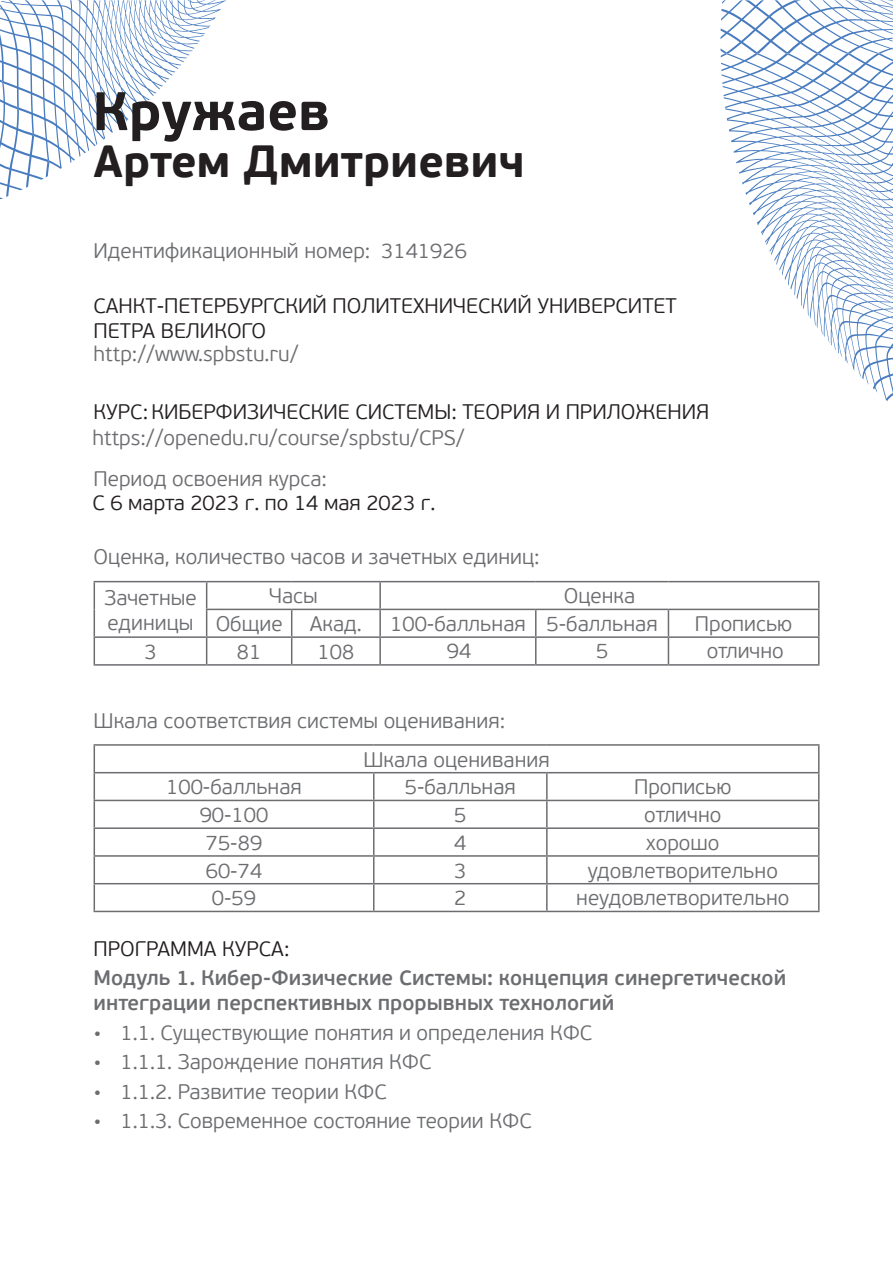
<style>
.page{position:relative;width:893px;height:1263px;background:#fff}
.page>*{position:absolute;margin:0;border:0;box-sizing:border-box;transform-origin:0 0}
.t1{font:700 54px "PF Beau Sans Pro";color:#231f20}
.t2{font:700 45px "PF Beau Sans Pro";color:#231f20}
.t3{font:300 21px/25.2px "PF Beau Sans Pro";color:#6c6d70}
.t4{font:300 21px "PF Beau Sans Pro";color:#231f20}
.t5{font:600 21px/25.2px "PF Beau Sans Pro";color:#6c6d70}
</style>
<div class="page">
<svg style="left:720px;top:0;width:173px;height:54px"></svg>
<svg style="left:720px;top:54px;width:173px;height:348px"></svg>
<svg style="left:0;top:0;width:226px;height:199px"></svg>
<hr style="left:94px;top:581px;width:113px;height:1px;background:#6c6d70">
<hr style="left:207px;top:581px;width:85px;height:1px;background:#6c6d70">
<hr style="left:292px;top:581px;width:88px;height:1px;background:#6c6d70">
<hr style="left:380px;top:581px;width:156px;height:1px;background:#6c6d70">
<hr style="left:379px;top:582px;width:2px;height:27px;background:#6c6d70">
<hr style="left:536px;top:581px;width:132px;height:1px;background:#6c6d70">
<hr style="left:668px;top:581px;width:151px;height:1px;background:#6c6d70">
<hr style="left:206px;top:609px;width:86px;height:1px;background:#6c6d70">
<hr style="left:292px;top:609px;width:88px;height:1px;background:#6c6d70">
<hr style="left:380px;top:609px;width:156px;height:1px;background:#6c6d70">
<hr style="left:379px;top:610px;width:2px;height:26px;background:#6c6d70">
<hr style="left:536px;top:609px;width:132px;height:1px;background:#6c6d70">
<hr style="left:668px;top:609px;width:151px;height:1px;background:#6c6d70">
<hr style="left:94px;top:636px;width:113px;height:2px;background:#6c6d70">
<svg style="left:94px;top:582px;width:1px;height:82px"></svg>
<hr style="left:207px;top:636px;width:85px;height:2px;background:#6c6d70">
<svg style="left:206px;top:582px;width:1px;height:82px"></svg>
<hr style="left:292px;top:636px;width:88px;height:2px;background:#6c6d70">
<svg style="left:291px;top:610px;width:1px;height:54px"></svg>
<hr style="left:380px;top:636px;width:156px;height:2px;background:#6c6d70">
<hr style="left:379px;top:638px;width:2px;height:26px;background:#6c6d70">
<hr style="left:536px;top:636px;width:132px;height:2px;background:#6c6d70">
<svg style="left:535px;top:610px;width:1px;height:54px"></svg>
<hr style="left:668px;top:636px;width:151px;height:2px;background:#6c6d70">
<svg style="left:668px;top:610px;width:1px;height:54px"></svg>
<svg style="left:818px;top:582px;width:1px;height:82px"></svg>
<hr style="left:94px;top:664px;width:113px;height:2px;background:#6c6d70">
<hr style="left:207px;top:664px;width:85px;height:2px;background:#6c6d70">
<hr style="left:292px;top:664px;width:88px;height:2px;background:#6c6d70">
<hr style="left:380px;top:664px;width:156px;height:2px;background:#6c6d70">
<hr style="left:536px;top:664px;width:132px;height:2px;background:#6c6d70">
<hr style="left:668px;top:664px;width:151px;height:2px;background:#6c6d70">
<hr style="left:94px;top:744px;width:280px;height:2px;background:#6c6d70">
<hr style="left:374px;top:744px;width:173px;height:2px;background:#6c6d70">
<hr style="left:547px;top:744px;width:272px;height:2px;background:#6c6d70">
<hr style="left:94px;top:772px;width:280px;height:1px;background:#6c6d70">
<hr style="left:374px;top:772px;width:173px;height:1px;background:#6c6d70">
<hr style="left:547px;top:772px;width:272px;height:1px;background:#6c6d70">
<hr style="left:546px;top:773px;width:2px;height:27px;background:#6c6d70">
<hr style="left:94px;top:800px;width:280px;height:1px;background:#6c6d70">
<hr style="left:374px;top:800px;width:173px;height:1px;background:#6c6d70">
<hr style="left:547px;top:800px;width:272px;height:1px;background:#6c6d70">
<hr style="left:546px;top:801px;width:2px;height:26px;background:#6c6d70">
<hr style="left:94px;top:827px;width:280px;height:2px;background:#6c6d70">
<hr style="left:374px;top:827px;width:173px;height:2px;background:#6c6d70">
<hr style="left:547px;top:827px;width:272px;height:2px;background:#6c6d70">
<hr style="left:546px;top:829px;width:2px;height:26px;background:#6c6d70">
<hr style="left:94px;top:855px;width:280px;height:2px;background:#6c6d70">
<hr style="left:374px;top:855px;width:173px;height:2px;background:#6c6d70">
<hr style="left:547px;top:855px;width:272px;height:2px;background:#6c6d70">
<hr style="left:546px;top:857px;width:2px;height:26px;background:#6c6d70">
<hr style="left:94px;top:883px;width:280px;height:1px;background:#6c6d70">
<svg style="left:94px;top:746px;width:1px;height:165px"></svg>
<hr style="left:374px;top:883px;width:173px;height:1px;background:#6c6d70">
<svg style="left:373px;top:773px;width:1px;height:138px"></svg>
<hr style="left:547px;top:883px;width:272px;height:1px;background:#6c6d70">
<hr style="left:546px;top:884px;width:2px;height:27px;background:#6c6d70">
<svg style="left:818px;top:746px;width:1px;height:165px"></svg>
<hr style="left:94px;top:911px;width:280px;height:1px;background:#6c6d70">
<hr style="left:374px;top:911px;width:173px;height:1px;background:#6c6d70">
<hr style="left:547px;top:911px;width:272px;height:1px;background:#6c6d70">
<p class="t1" style="left:92px;top:78px;width:239px">Кружаев</p>
<p class="t2" style="left:94px;top:133px;width:433px">Артем Дмитриевич</p>
<p class="t3" style="left:94px;top:238px;width:278px">Идентификационный номер:</p>
<p class="t4" style="left:94px;top:293px;width:585px">САНКТ-ПЕТЕРБУРГСКИЙ ПОЛИТЕХНИЧЕСКИЙ УНИВЕРСИТЕТ</p>
<p class="t4" style="left:94px;top:319px;width:174px">ПЕТРА ВЕЛИКОГО</p>
<p class="t3" style="left:94px;top:342px;width:206px">http://www.spbstu.ru/</p>
<p class="t4" style="left:94px;top:400px;width:617px">КУРС:КИБЕРФИЗИЧЕСКИЕ СИСТЕМЫ: ТЕОРИЯ И ПРИЛОЖЕНИЯ</p>
<p class="t3" style="left:381px;top:238px;width:87px">3141926</p>
<p class="t3" style="left:92px;top:426px;width:374px">https://openedu.ru/course/spbstu/CPS/</p>
<p class="t3" style="left:94px;top:466px;width:235px">Период освоения курса:</p>
<p class="t4" style="left:92px;top:491px;width:344px">С 6 марта 2023 г. по 14 мая 2023 г.</p>
<p class="t3" style="left:94px;top:545px;width:448px">Оценка, количество часов и зачетных единиц:</p>
<p class="t3" style="left:104px;top:585px;width:94px">Зачетные единицы</p>
<p class="t3" style="left:269px;top:584px;width:50px">Часы</p>
<p class="t3" style="left:564px;top:584px;width:73px">Оценка</p>
<p class="t3" style="left:216px;top:612px;width:69px">Общие</p>
<p class="t3" style="left:310px;top:612px;width:53px">Акад.</p>
<p class="t3" style="left:390px;top:612px;width:137px">100-балльная</p>
<p class="t3" style="left:547px;top:612px;width:113px">5-балльная</p>
<p class="t3" style="left:695px;top:612px;width:99px">Прописью</p>
<p class="t3" style="left:144px;top:639px;width:14px">3</p>
<p class="t3" style="left:237px;top:639px;width:26px">81</p>
<p class="t3" style="left:318px;top:639px;width:38px">108</p>
<p class="t3" style="left:447px;top:639px;width:26px">94</p>
<p class="t3" style="left:596px;top:639px;width:14px">5</p>
<p class="t3" style="left:707px;top:639px;width:79px">отлично</p>
<p class="t3" style="left:94px;top:709px;width:413px">Шкала соответствия системы оценивания:</p>
<p class="t3" style="left:363px;top:747px;width:188px">Шкала оценивания</p>
<p class="t3" style="left:166px;top:775px;width:137px">100-балльная</p>
<p class="t3" style="left:405px;top:775px;width:113px">5-балльная</p>
<p class="t3" style="left:634px;top:775px;width:99px">Прописью</p>
<p class="t3" style="left:200px;top:803px;width:70px">90-100</p>
<p class="t3" style="left:454px;top:803px;width:14px">5</p>
<p class="t3" style="left:644px;top:803px;width:79px">отлично</p>
<p class="t3" style="left:206px;top:830px;width:58px">75-89</p>
<p class="t3" style="left:454px;top:830px;width:14px">4</p>
<p class="t3" style="left:646px;top:830px;width:75px">хорошо</p>
<p class="t3" style="left:206px;top:858px;width:58px">60-74</p>
<p class="t3" style="left:454px;top:858px;width:14px">3</p>
<p class="t3" style="left:588px;top:858px;width:192px">удовлетворительно</p>
<p class="t3" style="left:212px;top:886px;width:46px">0-59</p>
<p class="t3" style="left:454px;top:886px;width:14px">2</p>
<p class="t3" style="left:576px;top:886px;width:215px">неудовлетворительно</p>
<p class="t4" style="left:94px;top:936px;width:197px">ПРОГРАММА КУРСА:</p>
<p class="t5" style="left:94px;top:966px;width:694px">Модуль 1. Кибер-Физические Системы: концепция синергетической интеграции перспективных прорывных технологий</p>
<p class="t3" style="left:94px;top:1020px;width:500px">• 1.1. Существующие понятия и определения КФС</p>
<p class="t3" style="left:94px;top:1050px;width:339px">• 1.1.1. Зарождение понятия КФС</p>
<p class="t3" style="left:94px;top:1079px;width:295px">• 1.1.2. Развитие теории КФС</p>
<p class="t3" style="left:94px;top:1108px;width:440px">• 1.1.3. Современное состояние теории КФС</p>
</div>
